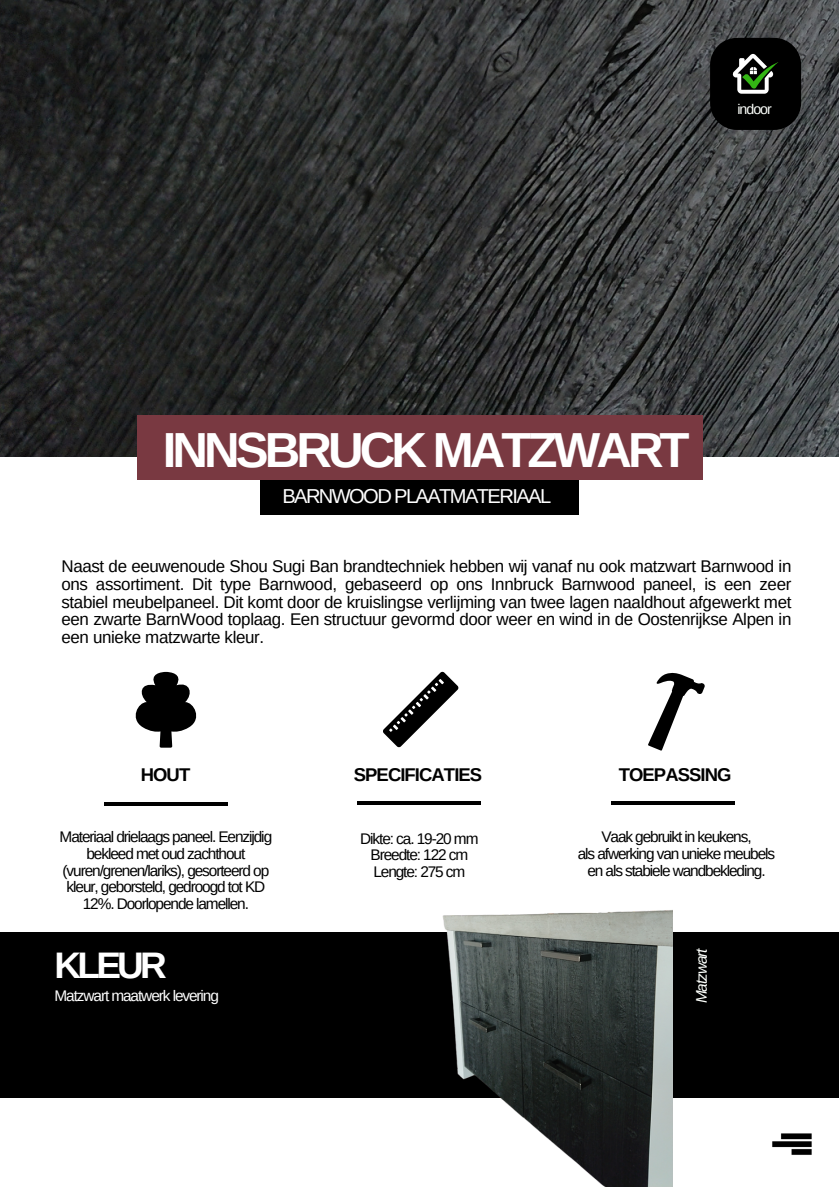
<style>
.page{position:relative;width:839px;height:1191px;background:#fff}
.page>*{position:absolute;margin:0;border:0;box-sizing:border-box;transform-origin:0 0}
.t1{font:700 49.2px "Arimo";letter-spacing:-.08em;color:#fff}
.t2{font:700 37px "Arimo";letter-spacing:-.1em;color:#fff}
.t3{font:20.2px "Arimo";letter-spacing:-.08em;color:#fff}
.t4{font:700 18.4px "Arimo";letter-spacing:-.05em;color:#000}
.t5{font:17px/17.8px "Arimo";letter-spacing:-.02em;color:#000;text-align:justify}
.t6{font:15.4px/16.8px "Arimo";letter-spacing:-.07em;color:#000;text-align:center}
.t7{font:15.4px "Arimo";letter-spacing:-.07em;color:#fff}
.t8{font:italic 15.4px "Arimo";letter-spacing:-.07em;color:#fdfffc}
.t9{font:14.2px "Arimo";letter-spacing:-.07em;color:#fdfffc}
</style>
<div class="page">
<img style="left:0;top:0;width:838px;height:456px">
<div style="left:260px;top:480px;width:318px;height:34px;background:#000"></div>
<div style="left:137px;top:415px;width:565px;height:65px;background:#793941"></div>
<svg style="left:383px;top:672px;width:75px;height:75px"></svg>
<svg style="left:135px;top:672px;width:62px;height:75px"></svg>
<svg style="left:648px;top:672px;width:57px;height:78px"></svg>
<hr style="left:357px;top:801px;width:124px;height:3px;background:#000">
<hr style="left:610px;top:801px;width:124px;height:3px;background:#000">
<hr style="left:104px;top:803px;width:123px;height:3px;background:#000">
<div style="left:0;top:933px;width:838px;height:165px;background:#000"></div>
<img style="left:426px;top:750px;width:246px;height:436px">
<img style="left:772px;top:1133px;width:40px;height:22px">
<div style="left:710px;top:38px;width:91px;height:92px;background:#000;border-radius:27px"></div>
<svg style="left:732px;top:54px;width:46px;height:39px"></svg>
<p class="t9" style="left:737px;top:101px;width:36px">indoor</p>
<p class="t1" style="left:163px;top:423px;width:528px">INNSBRUCK MATZWART</p>
<p class="t3" style="left:282px;top:484px;width:270px">BARNWOOD PLAATMATERIAAL</p>
<p class="t5" style="left:61px;top:557px;width:731px">Naast de eeuwenoude Shou Sugi Ban brandtechniek hebben wij vanaf nu ook matzwart Barnwood in ons assortiment. Dit type Barnwood, gebaseerd op ons Innbruck Barnwood paneel, is een zeer stabiel meubelpaneel. Dit komt door de kruislingse verlijming van twee lagen naaldhout afgewerkt met een zwarte BarnWood toplaag. Een structuur gevormd door weer en wind in de Oostenrijkse Alpen in een unieke matzwarte kleur.</p>
<p class="t4" style="left:141px;top:765px;width:51px">HOUT</p>
<p class="t4" style="left:354px;top:765px;width:130px">SPECIFICATIES</p>
<p class="t4" style="left:618px;top:765px;width:114px">TOEPASSING</p>
<p class="t6" style="left:60px;top:828px;width:214px">Materiaal drielaags paneel. Eenzijdig bekleed met oud zachthout (vuren/grenen/lariks), gesorteerd op kleur, geborsteld, gedroogd tot KD 12%. Doorlopende lamellen.</p>
<p class="t6" style="left:601px;top:828px;width:152px">Vaak gebruikt in keukens,</p>
<p class="t6" style="left:360px;top:830px;width:120px">Dikte: ca. 19-20 mm</p>
<p class="t6" style="left:370px;top:847px;width:99px">Breedte: 122 cm</p>
<p class="t6" style="left:373px;top:863px;width:93px">Lengte: 275 cm</p>
<p class="t6" style="left:577px;top:845px;width:199px">als afwerking van unieke meubels</p>
<p class="t6" style="left:587px;top:862px;width:180px">en als stabiele wandbekleding.</p>
<p class="t2" style="left:54px;top:945px;width:114px">KLEUR</p>
<p class="t7" style="left:54px;top:987px;width:166px">Matzwart maatwerk levering</p>
<p class="t8" style="left:693px;top:1003px;width:57px;rotate:-90deg">Matzwart</p>
</div>
